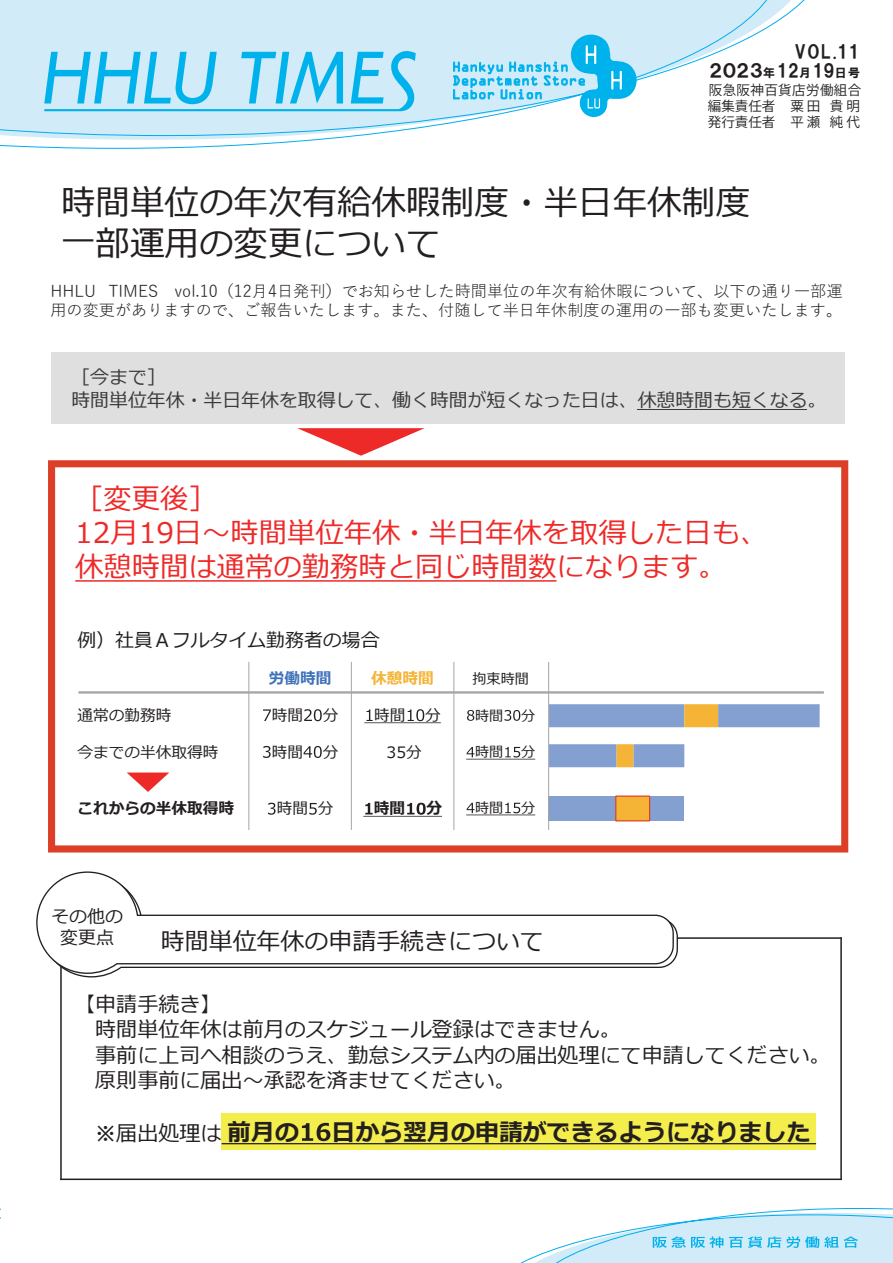
<style>
.page{position:relative;width:893px;height:1263px;background:#fff}
.page>*{position:absolute;margin:0;border:0;box-sizing:border-box;transform-origin:0 0}
.t1{font:34.5px/41.4px "Meiryo";color:#231f20}
.t2{font:28.35px/34px "Meiryo";color:#ee2a29}
.t3{font:700 24px "Meiryo";color:#231f20}
.t4{font:24px "Meiryo";color:#231f20}
.t5{font:21px/25.2px "Meiryo";color:#231f20}
.t6{font:18.9px/22.6px "Meiryo";color:#3b3939}
.t7{font:18.9px "Meiryo";color:#231f20}
.t8{font:18px "HGP Soei Kakugothic UB";color:#231f20}
.t9{font:18px/21px "Meiryo";color:#231f20;text-align:center}
.t10{font:16.2px/19.4px "Yu Gothic";color:#231f20}
.t11{font:15.75px "Meiryo";color:#231f20}
.t12{font:15.6px "Meiryo";color:#231f20}
.t13{font:700 15.6px "Meiryo";color:#231f20}
.t14{font:700 15.6px "Meiryo";color:#f5b436}
.t15{font:700 15.6px "Meiryo";color:#4072b9}
.t16{font:14.25px "Meiryo";color:#231f20}
.t17{font:14.1px "Meiryo";color:#231f20}
.t18{font:13.5px/16.2px "Koz Go Pr 6 N";letter-spacing:.03em;color:#231f20;text-align:right}
.t19{font:12px "HGP Soei Kakugothic UB";color:#231f20}
.s1{font-weight:700}
</style>
<div class="page">
<svg style="left:0;top:0;width:805px;height:149px"></svg>
<svg style="left:520px;top:1208px;width:373px;height:55px"></svg>
<svg style="left:453px;top:33px;width:184px;height:85px;background:#9bddf5"></svg>
<svg style="left:44px;top:51px;width:372px;height:60px;background:#90d9f4"></svg>
<svg style="left:48px;top:460px;width:800px;height:392px"></svg>
<svg style="left:75px;top:580px;width:481px;height:2px"></svg>
<div style="left:52px;top:353px;width:793px;height:71px;background:#e0dfdf"></div>
<hr style="left:638px;top:409px;width:169px;height:1px;background:#3b3939">
<svg style="left:297px;top:428px;width:128px;height:28px"></svg>
<hr style="left:548px;top:662px;width:1px;height:168px;background:#a7a5a7">
<hr style="left:248px;top:662px;width:1px;height:168px;background:#a7a5a7">
<hr style="left:351px;top:662px;width:1px;height:168px;background:#a7a5a7">
<hr style="left:453px;top:662px;width:1px;height:168px;background:#a7a5a7">
<svg style="left:263px;top:709px;width:8px;height:12px"></svg>
<svg style="left:304px;top:709px;width:18px;height:12px"></svg>
<svg style="left:364px;top:709px;width:77px;height:14px"></svg>
<svg style="left:263px;top:746px;width:8px;height:12px"></svg>
<svg style="left:304px;top:746px;width:18px;height:12px"></svg>
<svg style="left:268px;top:803px;width:8px;height:12px"></svg>
<svg style="left:309px;top:803px;width:8px;height:12px"></svg>
<svg style="left:363px;top:803px;width:79px;height:14px"></svg>
<svg style="left:466px;top:685px;width:378px;height:148px"></svg>
<hr style="left:78px;top:691px;width:746px;height:3px;background:#a7a5a7">
<svg style="left:127px;top:772px;width:42px;height:20px"></svg>
<div style="left:222px;top:1113px;width:77px;height:36px;background:#f4ee4c"></div>
<div style="left:299px;top:1113px;width:32px;height:36px;background:#f4ee4c"></div>
<div style="left:331px;top:1113px;width:485px;height:36px;background:#f4ee4c"></div>
<svg style="left:222px;top:1123px;width:594px;height:21px"></svg>
<hr style="left:60px;top:937px;width:2px;height:243px;background:#231f20">
<hr style="left:840px;top:937px;width:2px;height:243px;background:#231f20">
<hr style="left:60px;top:937px;width:782px;height:2px;background:#231f20">
<hr style="left:60px;top:1178px;width:782px;height:2px;background:#231f20">
<svg style="left:36px;top:871px;width:638px;height:103px"></svg>
<div style="left:615px;top:795px;width:35px;height:26px;border:1px solid #dd3e27"></div>
<p class="t8" style="left:795px;top:43px;width:66px">VOL.11</p>
<p class="t19" style="left:835px;top:67px;width:27px">日号</p>
<p class="t8" style="left:709px;top:62px;width:55px">２０２３</p>
<p class="t8" style="left:776px;top:62px;width:24px">12</p>
<p class="t8" style="left:812px;top:62px;width:24px">19</p>
<p class="t19" style="left:763px;top:67px;width:13px">年</p>
<p class="t19" style="left:799px;top:67px;width:13px">月</p>
<p class="t18" style="left:709px;top:82px;width:154px">阪急阪神百貨店労働組合貴明</p>
<p class="t18" style="left:708px;top:99px;width:114px">編集責任者　粟田</p>
<p class="t18" style="left:708px;top:114px;width:69px">発行責任者</p>
<p class="t18" style="left:790px;top:114px;width:32px">平瀬</p>
<p class="t18" style="left:830px;top:114px;width:32px">純代</p>
<h1 class="t1" style="left:61px;top:183px;width:691px">時間単位の年次有給休暇制度・半日年休制度一部運用の変更について</h1>
<p class="t10" style="left:108px;top:279px;width:736px">TIMES　vol.10（12月4日発刊）でお知らせした時間単位の年次有給休暇について、以下の通り一部運</p>
<p class="t10" style="left:50px;top:279px;width:793px">HHLU<br>用の変更がありますので、ご報告いたします。また、付随して半日年休制度の運用の一部も変更いたします。</p>
<p class="t6" style="left:71px;top:367px;width:756px">［今まで[<br>時間単位年休・半日年休を取得して、働く時間が短くなった日は、休憩時間も短くなる。</p>
<h2 class="t2" style="left:75px;top:484px;width:695px">［変更後[<br>12月19日～時間単位年休・半日年休を取得した日も、休憩時間は通常の勤務時と同じ時間数になります。</h2>
<p class="t7" style="left:77px;top:627px;width:304px">例）社員Ａフルタイム勤務者の場合</p>
<p class="t15" style="left:269px;top:668px;width:64px">労働時間</p>
<p class="t14" style="left:371px;top:668px;width:64px">休憩時間</p>
<p class="t17" style="left:472px;top:669px;width:58px">拘束時間</p>
<p class="t11" style="left:77px;top:704px;width:96px">通常の勤務時</p>
<p class="t11" style="left:272px;top:704px;width:33px">時間</p>
<p class="t11" style="left:323px;top:704px;width:17px">分</p>
<p class="t11" style="left:374px;top:704px;width:33px">時間</p>
<p class="t11" style="left:425px;top:704px;width:17px">分</p>
<p class="t16" style="left:475px;top:705px;width:30px">時間</p>
<p class="t16" style="left:521px;top:705px;width:16px">分</p>
<p class="t12" style="left:77px;top:741px;width:142px">今までの半休取得時</p>
<p class="t12" style="left:272px;top:741px;width:33px">時間</p>
<p class="t12" style="left:323px;top:741px;width:17px">分</p>
<p class="t12" style="left:387px;top:741px;width:37px">35分</p>
<p class="t17" style="left:475px;top:742px;width:30px">時間</p>
<p class="t17" style="left:521px;top:742px;width:16px">分</p>
<p class="t13" style="left:77px;top:798px;width:158px">これからの半休取得時</p>
<p class="t12" style="left:277px;top:798px;width:33px">時間</p>
<p class="t12" style="left:318px;top:798px;width:17px">分</p>
<p class="t13" style="left:374px;top:798px;width:33px">時間</p>
<p class="t13" style="left:426px;top:798px;width:17px">分</p>
<p class="t17" style="left:475px;top:798px;width:30px">時間</p>
<p class="t17" style="left:521px;top:798px;width:16px">分</p>
<p class="t9" style="left:51px;top:907px;width:73px">その他の変更点</p>
<h3 class="t4" style="left:161px;top:924px;width:385px">時間単位年休の申請手続きについて</h3>
<p class="t5" style="left:95px;top:993px;width:737px;text-indent:-21px">【申請手続き【<br>時間単位年休は前月のスケジュール登録はできません。<br>事前に上司へ相談のうえ、勤怠システム内の届出処理にて申請してください。原則事前に届出～承認を済ませてください。</p>
<h3 class="t3" style="left:331px;top:1115px;width:481px">日から翌月の申請ができるようになりました</h3>
<h3 class="t3" style="left:227px;top:1115px;width:73px">前月の</h3>
<p class="t5" style="left:95px;top:1122px;width:128px"><span class="s1">※</span>届出処理は</p>
</div>
